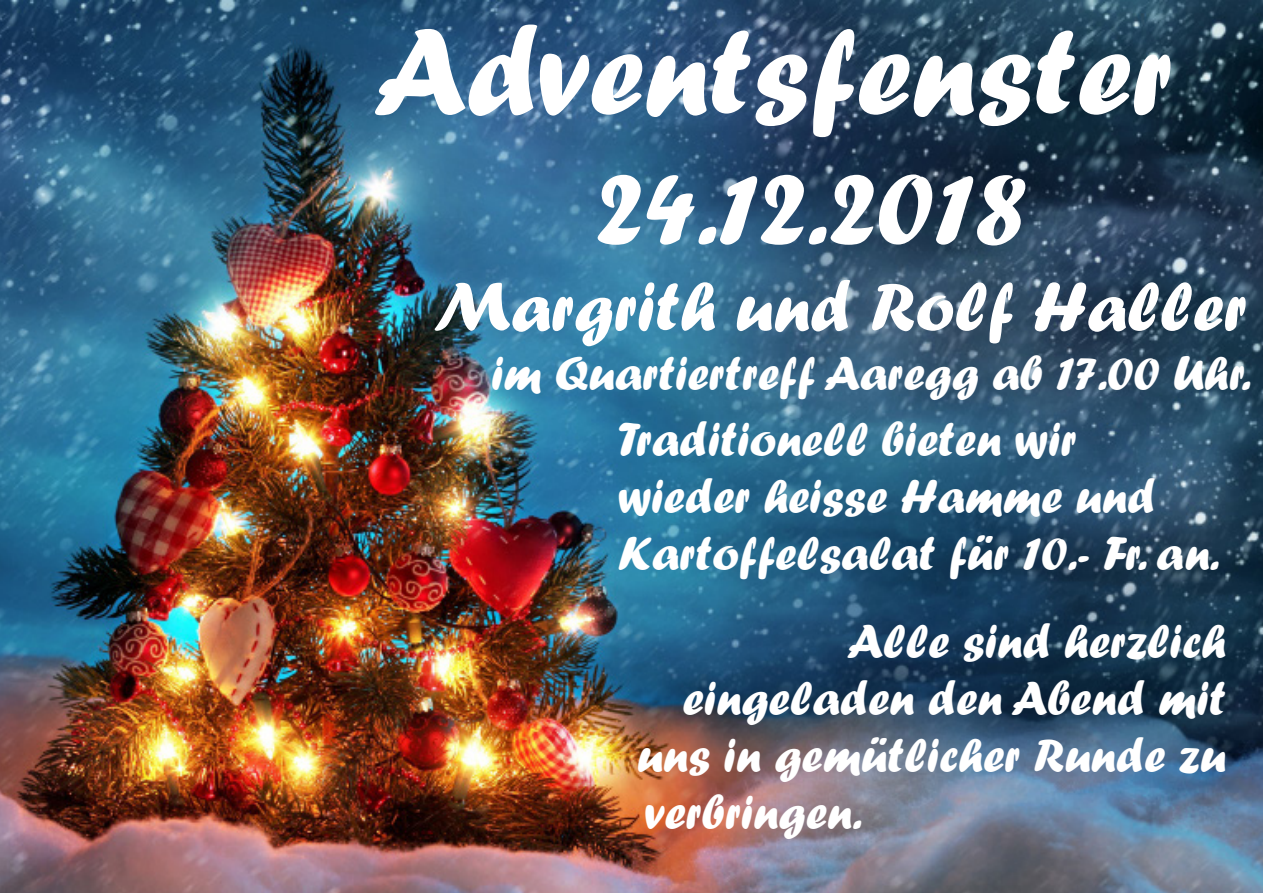
<style>
.page{position:relative;width:1263px;height:893px;background:#fff}
.page>*{position:absolute;margin:0;border:0;box-sizing:border-box;transform-origin:0 0}
.t1{font:127.5px "Forte";color:#fff}
.t2{font:108px "Forte";color:#fff}
.t3{font:72px "Forte";color:#fff}
.t4{font:49.5px/66.6px "Forte";color:#fff}
</style>
<div class="page">
<img style="left:0;top:0;width:1263px;height:893px">
<h1 class="t1" style="left:373px;top:-2px;width:801px">Adventsfenster</h1>
<h2 class="t2" style="left:595px;top:145px;width:434px">24.12.2018</h2>
<h3 class="t3" style="left:433px;top:265px;width:815px">Margrith und Rolf Haller</h3>
<p class="t4" style="left:618px;top:339px;width:635px;text-indent:-126px">im Quartiertreff Aaregg ab 17.00 Uhr.<br>Traditionell bieten wir</p>
<p class="t4" style="left:618px;top:468px;width:603px;line-height:57px">wieder heisse Hamme und<br>Kartoffelsalat für 10.- Fr. an.</p>
<p class="t4" style="left:847px;top:607px;width:380px">Alle sind herzlich</p>
<p class="t4" style="left:683px;top:664px;width:545px">eingeladen den Abend mit</p>
<p class="t4" style="left:637px;top:721px;width:591px">uns in gemütlicher Runde zu</p>
<p class="t4" style="left:644px;top:778px;width:219px">verbringen.</p>
</div>
